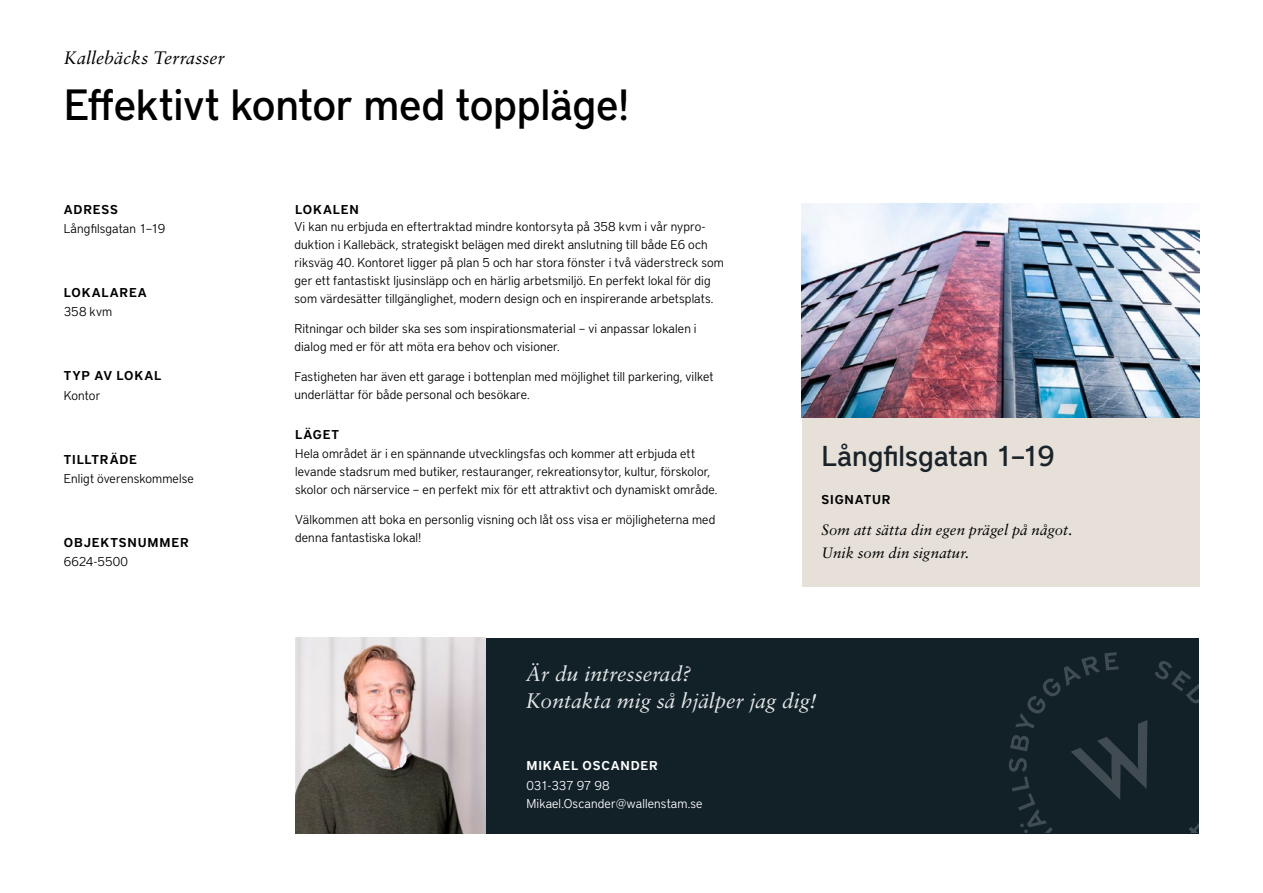
<style>
.page{position:relative;width:1263px;height:893px;background:#fff}
.page>*{position:absolute;margin:0;border:0;box-sizing:border-box;transform-origin:0 0}
.t1{font:500 43.5px "District Pro";letter-spacing:-.01em;color:#000}
.t2{font:500 28.65px "District Pro";letter-spacing:-.005em;color:#1a232a}
.t3{font:italic 21px/27px "Sabon LT Pro";color:#e3e6e6}
.t4{font:italic 18px "Sabon LT Pro";letter-spacing:.005em;color:#000}
.t5{font:italic 15px/22.5px "Sabon LT Pro";color:#000}
.t6{font:300 12.75px/18px "District Pro";letter-spacing:.01em;color:#000}
.t7{font:600 12.75px "District Pro";letter-spacing:.065em;color:#000}
.t8{font:300 12.75px/18px "District Pro";letter-spacing:.01em;color:#fff}
.t9{font:600 12.75px "District Pro";letter-spacing:.065em;color:#fff}
</style>
<div class="page">
<div style="left:802px;top:417px;width:397px;height:170px;background:#e6e0d9"></div>
<img style="left:802px;top:204px;width:397px;height:213px">
<div style="left:311px;top:638px;width:888px;height:195px;background:#122028"></div>
<svg style="left:1155px;top:661px;width:44px;height:43px"></svg>
<svg style="left:1189px;top:823px;width:10px;height:10px"></svg>
<svg style="left:1009px;top:652px;width:138px;height:181px"></svg>
<img style="left:295px;top:638px;width:191px;height:195px">
<h3 class="t4" style="left:64px;top:46px;width:163px">Kallebäcks Terrasser</h3>
<h1 class="t1" style="left:64px;top:75px;width:567px">Effektivt kontor med toppläge!</h1>
<p class="t7" style="left:64px;top:200px;width:56px">ADRESS</p>
<p class="t6" style="left:64px;top:219px;width:103px">Långfilsgatan 1–19</p>
<p class="t7" style="left:64px;top:284px;width:85px">LOKALAREA</p>
<p class="t6" style="left:64px;top:302px;width:50px">358 kvm</p>
<p class="t7" style="left:64px;top:367px;width:99px">TYP AV LOKAL</p>
<p class="t6" style="left:64px;top:385px;width:38px">Kontor</p>
<p class="t7" style="left:64px;top:450px;width:75px">TILLTRÄDE</p>
<p class="t6" style="left:64px;top:469px;width:131px">Enligt överenskommelse</p>
<p class="t7" style="left:64px;top:534px;width:127px">OBJEKTSNUMMER</p>
<p class="t6" style="left:64px;top:552px;width:66px">6624-5500</p>
<p class="t7" style="left:295px;top:200px;width:65px">LOKALEN</p>
<p class="t6" style="left:294px;top:217px;width:431px">Vi kan nu erbjuda en eftertraktad mindre kontorsyta på 358 kvm i vår nypro&shy;duktion i Kallebäck, strategiskt belägen med direkt anslutning till både E6 och riksväg 40. Kontoret ligger på plan 5 och har stora fönster i två väderstreck som ger ett fantastiskt ljusinsläpp och en härlig arbetsmiljö. En perfekt lokal för dig som värdesätter tillgänglighet, modern design och en inspirerande arbetsplats.</p>
<p class="t6" style="left:294px;top:319px;width:404px">Ritningar och bilder ska ses som inspirationsmaterial – vi anpassar lokalen i dialog med er för att möta era behov och visioner.</p>
<p class="t6" style="left:294px;top:367px;width:421px">Fastigheten har även ett garage i bottenplan med möjlighet till parkering, vilket underlättar för både personal och besökare.</p>
<p class="t7" style="left:295px;top:425px;width:45px">LÄGET</p>
<p class="t6" style="left:295px;top:444px;width:424px">Hela området är i en spännande utvecklingsfas och kommer att erbjuda ett levande stadsrum med butiker, restauranger, rekreationsytor, kultur, förskolor, skolor och närservice – en perfekt mix för ett attraktivt och dynamiskt område.</p>
<p class="t6" style="left:295px;top:510px;width:422px">Välkommen att boka en personlig visning och låt oss visa er möjligheterna med denna fantastiska lokal!</p>
<h2 class="t2" style="left:821px;top:436px;width:235px">Långfilsgatan 1–19</h2>
<p class="t7" style="left:821px;top:490px;width:71px">SIGNATUR</p>
<p class="t5" style="left:821px;top:518px;width:252px">Som att sätta din egen prägel på något.<br>Unik som din signatur.</p>
<h3 class="t3" style="left:526px;top:659px;width:292px">Är du intresserad?<br>Kontakta mig så hjälper jag dig!</h3>
<p class="t9" style="left:526px;top:757px;width:133px">MIKAEL OSCANDER</p>
<p class="t8" style="left:526px;top:775px;width:178px">031-337 97 98<br>Mikael.Oscander@wallenstam.se</p>
</div>
